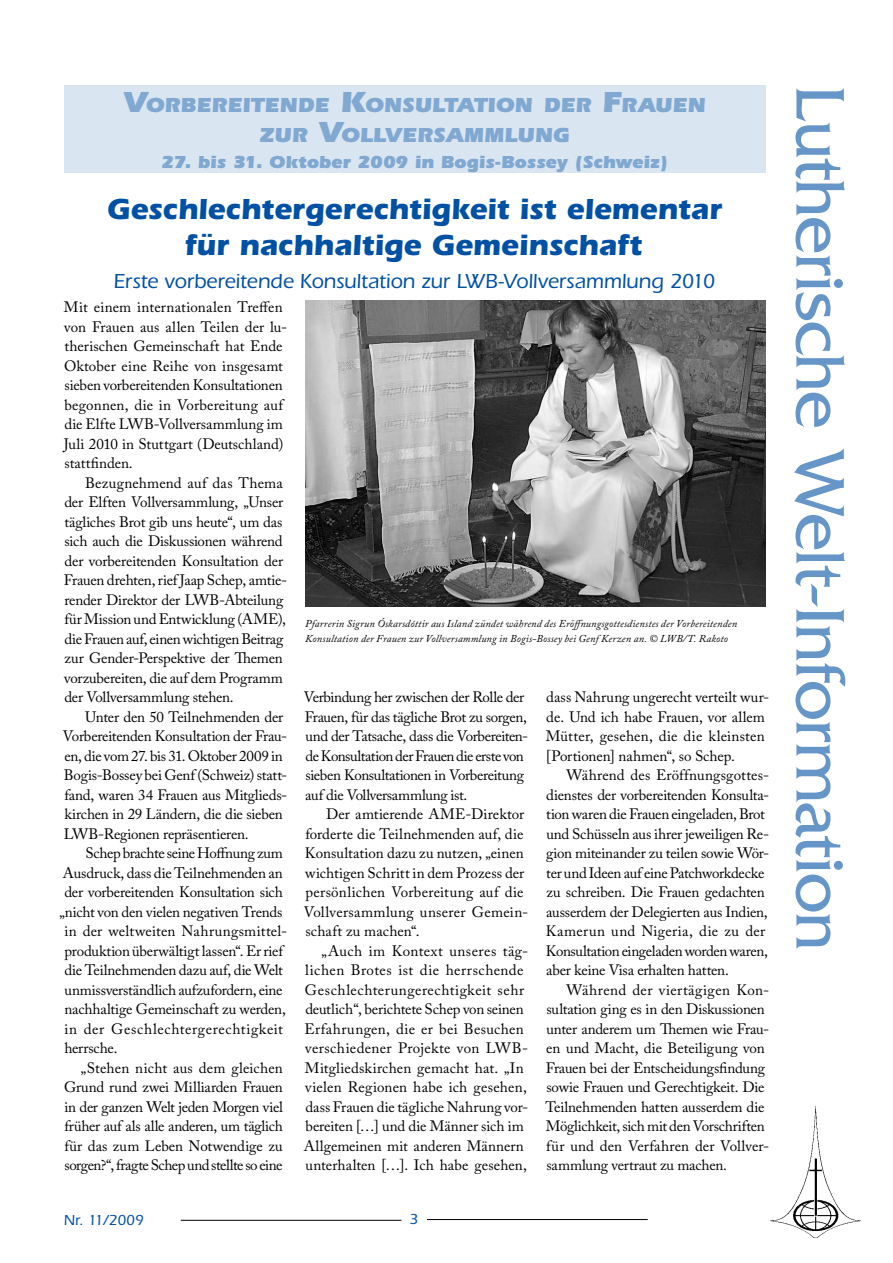
<style>
.page{position:relative;width:893px;height:1263px;background:#fff}
.page>*{position:absolute;margin:0;border:0;box-sizing:border-box;transform-origin:0 0}
.t1{font:72px "Friz Quadrata";letter-spacing:-.02em;color:#6696c8}
.t2{font:700 30px/36px "Itc Eras";letter-spacing:-.005em;color:#0050a4;text-align:center}
.t3{font:500 21px "Itc Eras";letter-spacing:-.005em;color:#0050a4}
.t4{font:900 21px/30px "Itc Eras";letter-spacing:-.005em;color:#80a8d1;text-align:center}
.t5{font:900 18px "Itc Eras";letter-spacing:-.005em;color:#80a8d1}
.t6{font:15px/19.5px "Adobe Caslon Pro";letter-spacing:-.01em;color:#000}
.t7{font:15px/19.5px "Adobe Caslon Pro";letter-spacing:.015em;color:#000}
.t8{font:15px/19.5px "Adobe Caslon Pro";letter-spacing:.01em;color:#000}
.t9{font:15px/19.5px "Adobe Caslon Pro";letter-spacing:-.03em;color:#000}
.t10{font:15px "Adobe Caslon Pro";letter-spacing:-.035em;color:#000}
.t11{font:15px "Adobe Caslon Pro";letter-spacing:.04em;color:#000}
.t12{font:500 15px "Itc Eras";letter-spacing:-.005em;color:#0050a4}
.t13{font:italic 10.5px/15px "Adobe Caslon Pro";letter-spacing:.015em;color:#000}
.s1{font-size:30px}
</style>
<div class="page">
<hr style="left:181px;top:1220px;width:220px;height:1px;background:#000">
<hr style="left:427px;top:1219px;width:221px;height:1px;background:#000">
<img style="left:770px;top:1106px;width:91px;height:132px">
<div style="left:64px;top:85px;width:701px;height:87px;background:#d9e5f1"></div>
<img style="left:305px;top:301px;width:460px;height:306px">
<h3 class="t4" style="left:123px;top:90px;width:584px"><span class="s1">V</span>ORBEREITENDE <span class="s1">K</span>ONSULTATION DER <span class="s1">F</span>RAUEN<br>ZUR <span class="s1">V</span>OLLVERSAMMLUNG</h3>
<p class="t5" style="left:161px;top:152px;width:508px">27. bis 31. Oktober 2009 in Bogis-Bossey (Schweiz)</p>
<h2 class="t2" style="left:107px;top:191px;width:616px">Geschlechtergerechtigkeit ist elementar für nachhaltige Gemeinschaft</h2>
<h3 class="t3" style="left:114px;top:269px;width:603px">Erste vorbereitende Konsultation zur LWB-Vollversammlung 2010</h3>
<p class="t6" style="left:64px;top:297px;width:225px">Mit einem internationalen Treffen von Frauen aus allen Teilen der lu&shy;therischen Gemeinschaft hat Ende Oktober eine Reihe von insgesamt sieben vorbereitenden Konsultationen begonnen, die in Vorbereitung auf die Elfte LWB-Vollversammlung im Juli 2010 in Stuttgart (Deutschland) stattfinden.</p>
<p class="t6" style="left:64px;top:473px;width:225px;text-indent:21px">Bezugnehmend auf das Thema der Elften Vollversammlung, „Unser tägliches Brot gib uns heute“, um das sich auch die Diskussionen während der vorbereitenden Konsultation der Frauen drehten, rief Jaap Schep, amtie&shy;render Direktor der LWB-Abteilung für Mission und Entwicklung (AME), die Frauen auf, einen wichtigen Beitrag zur Gender-Perspektive der Themen vorzubereiten, die auf dem Programm der Vollversammlung stehen.</p>
<p class="t6" style="left:63px;top:707px;width:226px;text-indent:22px">Unter den 50 Teilnehmenden der Vorbereitenden Konsultation der Frau&shy;en, die vom 27. bis 31. Oktober 2009 in Bogis-Bossey bei Genf (Schweiz) statt&shy;fand, waren 34 Frauen aus Mitglieds&shy;kirchen in 29 Ländern, die die sieben LWB-Regionen repräsentieren.</p>
<p class="t6" style="left:85px;top:843px;width:199px">Schep brachte seine Hoffnung zum</p>
<p class="t6" style="left:63px;top:863px;width:221px">Ausdruck, dass die Teilnehmenden an</p>
<p class="t6" style="left:64px;top:882px;width:220px">der vorbereitenden Konsultation sich</p>
<p class="t6" style="left:59px;top:902px;width:225px">„nicht von den vielen negativen Trends</p>
<p class="t7" style="left:64px;top:921px;width:224px">in der weltweiten Nahrungsmittel-</p>
<p class="t6" style="left:65px;top:941px;width:220px">produktion überwältigt lassen“. Er rief</p>
<p class="t6" style="left:64px;top:960px;width:220px">die Teilnehmenden dazu auf, die Welt</p>
<p class="t6" style="left:65px;top:980px;width:219px">unmissverständlich aufzufordern, eine</p>
<p class="t6" style="left:64px;top:999px;width:223px">nachhaltige Gemeinschaft zu werden,</p>
<p class="t11" style="left:64px;top:1020px;width:220px">in der Geschlechtergerechtigkeit</p>
<p class="t6" style="left:64px;top:1038px;width:55px">herrsche.</p>
<p class="t8" style="left:81px;top:1058px;width:204px">„Stehen nicht aus dem gleichen</p>
<p class="t6" style="left:64px;top:1077px;width:220px">Grund rund zwei Milliarden Frauen</p>
<p class="t6" style="left:64px;top:1097px;width:220px">in der ganzen Welt jeden Morgen viel</p>
<p class="t6" style="left:64px;top:1116px;width:220px">früher auf als alle anderen, um täglich</p>
<p class="t6" style="left:64px;top:1136px;width:220px">für das zum Leben Notwendige zu</p>
<p class="t10" style="left:65px;top:1156px;width:219px">sorgen?“, fragte Schep und stellte so eine</p>
<p class="t13" style="left:305px;top:616px;width:434px">Pfarrerin Sigrun Óskarsdóttir aus Island zündet während des Eröffnungsgottesdienstes der Vorbereitenden<br>Konsultation der Frauen zur Vollversammlung in Bogis-Bossey bei Genf Kerzen an. © LWB/T. Rakoto</p>
<p class="t6" style="left:546px;top:687px;width:225px">dass Nahrung ungerecht verteilt wur&shy;de. Und ich habe Frauen, vor allem Mütter, gesehen, die die kleinsten [Portionen] nahmen“, so Schep.</p>
<p class="t6" style="left:546px;top:765px;width:225px;text-indent:21px">Während des Eröffnungsgottes&shy;dienstes der vorbereitenden Konsulta&shy;tion waren die Frauen eingeladen, Brot und Schüsseln aus ihrer jeweiligen Re&shy;gion miteinander zu teilen sowie Wör&shy;ter und Ideen auf eine Patchworkdecke zu schreiben. Die Frauen gedachten ausserdem der Delegierten aus Indien, Kamerun und Nigeria, die zu der Konsultation eingeladen worden waren, aber keine Visa erhalten hatten.</p>
<p class="t6" style="left:545px;top:980px;width:225px;text-indent:21px">Während der viertägigen Kon&shy;sultation ging es in den Diskussionen unter anderem um Themen wie Frau&shy;en und Macht, die Beteiligung von Frauen bei der Entscheidungsfindung sowie Frauen und Gerechtigkeit. Die Teilnehmenden hatten ausserdem die Möglichkeit, sich mit den Vorschriften für und den Verfahren der Vollver&shy;sammlung vertraut zu machen.</p>
<p class="t9" style="left:304px;top:687px;width:226px">Verbindung her zwischen der Rolle der Frauen, für das tägliche Brot zu sorgen, und der Tatsache, dass die Vorbereiten&shy;de Konsultation der Frauen die erste von sieben Konsultationen in Vorbereitung auf die Vollversammlung ist.</p>
<p class="t8" style="left:304px;top:804px;width:226px;text-indent:22px">Der amtierende AME-Direktor forderte die Teilnehmenden auf, die<br>Konsultation dazu zu nutzen, „einen wichtigen Schritt in dem Prozess der persönlichen Vorbereitung auf die<br>Vollversammlung unserer Gemein&shy;schaft zu machen“.</p>
<p class="t7" style="left:304px;top:941px;width:226px;text-indent:18px">„Auch im Kontext unseres täg&shy;lichen Brotes ist die herrschende Geschlechterungerechtigkeit sehr deutlich“, berichtete Schep von seinen Erfahrungen, die er bei Besuchen verschiedener Projekte von LWB-Mitgliedskirchen gemacht hat. „In vielen Regionen habe ich gesehen, dass Frauen die tägliche Nahrung vor&shy;bereiten […] und die Männer sich im Allgemeinen mit anderen Männern unterhalten […]. Ich habe gesehen,</p>
<p class="t12" style="left:64px;top:1212px;width:82px">Nr. 11/2009</p>
<p class="t12" style="left:409px;top:1211px;width:10px">3</p>
<h1 class="t1" style="left:860px;top:85px;width:867px;rotate:90deg">Lutherische Welt-Information</h1>
</div>
